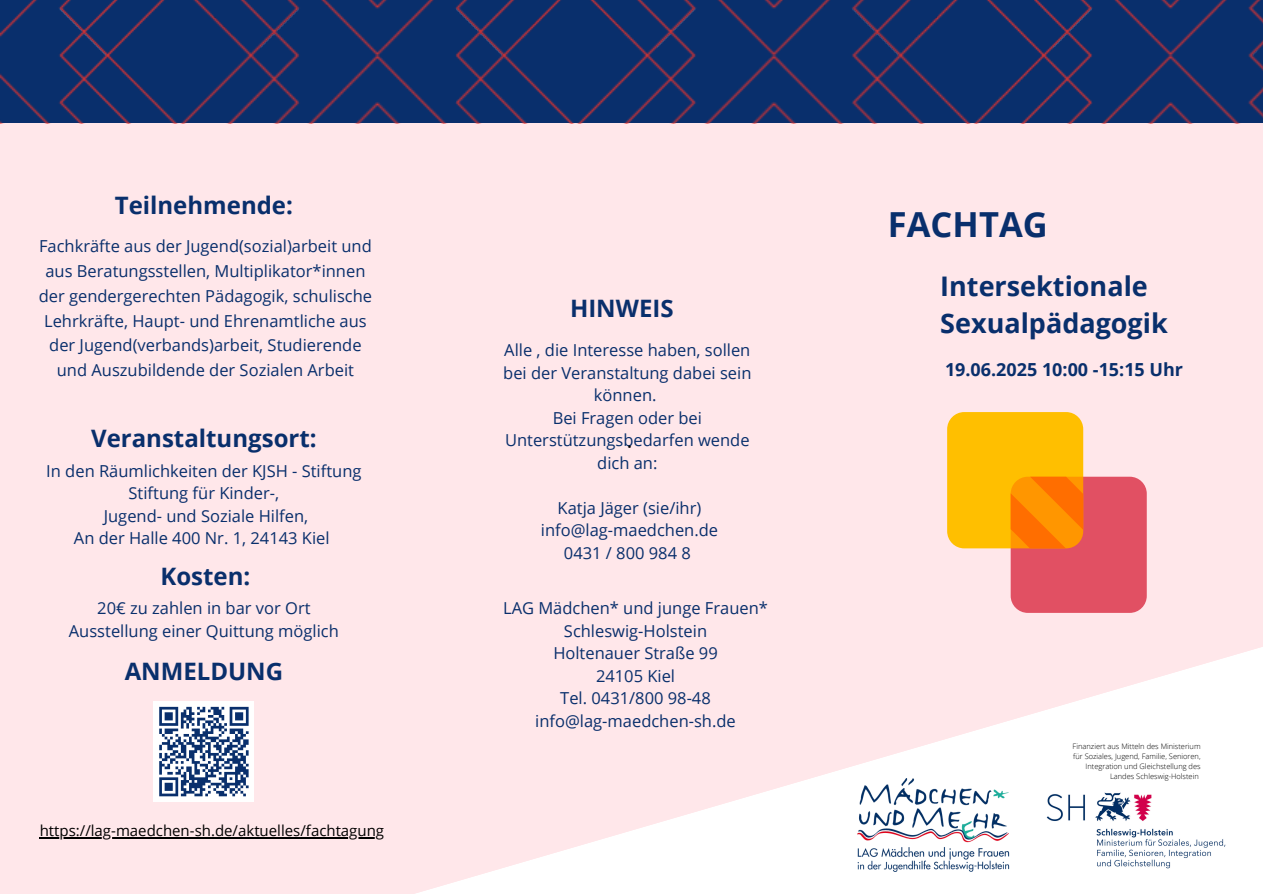
<style>
.page{position:relative;width:1263px;height:894px;background:#fff}
.page>*{position:absolute;margin:0;border:0;box-sizing:border-box;transform-origin:0 0}
.t1{font:700 34.5px "Open Sans";color:#092f6c}
.t2{font:700 27px/37.2px "Open Sans";color:#092f6c}
.t3{font:700 24px "Open Sans";color:#092f6c}
.t4{font:700 18px "Open Sans";color:#092f6c}
.t5{font:16.5px/24.8px "Open Sans";color:#092f6c;text-align:center}
.t6{font:15px "Open Sans";color:#000}
.t7{font:700 15px "Open Sans";color:#000}
.t8{font:300 7.5px/10.1px "Open Sans";color:#000;text-align:right}
</style>
<div class="page">
<div style="left:0;top:123px;width:1263px;height:770px;background:#ffe7ea"></div>
<svg style="left:419px;top:647px;width:844px;height:246px"></svg>
<img style="left:1034px;top:778px;width:202px;height:103px">
<svg style="left:947px;top:412px;width:200px;height:201px"></svg>
<img style="left:857px;top:778px;width:156px;height:93px">
<svg style="left:0;top:0;width:1263px;height:123px;fill:#092f6c"></svg>
<div style="left:154px;top:701px;width:100px;height:100px;background:#fff"></div>
<svg style="left:159px;top:706px;width:90px;height:91px"></svg>
<hr style="left:40px;top:836px;width:344px;height:1px;background:#000">
<p class="t3" style="left:115px;top:189px;width:180px">Teilnehmende:</p>
<p class="t5" style="left:39px;top:233px;width:335px">Fachkräfte aus der Jugend(sozial)arbeit und aus Beratungsstellen, Multiplikator*innen der gendergerechten Pädagogik, schulische Lehrkräfte, Haupt- und Ehrenamtliche aus der Jugend(verbands)arbeit, Studierende und Auszubildende der Sozialen Arbeit</p>
<p class="t3" style="left:91px;top:421px;width:227px">Veranstaltungsort:</p>
<p class="t5" style="left:46px;top:457px;width:317px">In den Räumlichkeiten der KJSH - Stiftung</p>
<p class="t5" style="left:129px;top:480px;width:152px">Stiftung für Kinder-,</p>
<p class="t5" style="left:104px;top:502px;width:206px">Jugend- und Soziale Hilfen,</p>
<h6 class="t5" style="left:74px;top:525px;width:257px">An der Halle 400 Nr. 1, 24143 Kiel</h6>
<p class="t3" style="left:160px;top:559px;width:91px">Kosten:</p>
<p class="t5" style="left:97px;top:595px;width:215px">20€ zu zahlen in bar vor Ort</p>
<p class="t5" style="left:69px;top:617px;width:272px">Ausstellung einer Quittung möglich</p>
<p class="t3" style="left:125px;top:654px;width:160px">ANMELDUNG</p>
<p class="t6" style="left:40px;top:819px;width:346px">https://lag-maedchen-sh.de/aktuelles/fachtagung</p>
<h4 class="t3" style="left:570px;top:291px;width:105px">HINWEIS</h4>
<p class="t5" style="left:503px;top:338px;width:250px;line-height:22.5px">Alle , die Interesse haben, sollen bei der Veranstaltung dabei sein können.</p>
<p class="t5" style="left:505px;top:406px;width:246px;line-height:22.5px">Bei Fragen oder bei<br>Unterstützungsbedarfen wende dich an:</p>
<p class="t5" style="left:558px;top:495px;width:145px">Katja Jäger (sie/ihr)</p>
<h4 class="t5" style="left:541px;top:517px;width:179px">info@lag-maedchen.de</h4>
<p class="t5" style="left:564px;top:540px;width:128px">0431 / 800 984 8</p>
<h3 class="t7" style="left:627px;top:436px;width:6px">·</h3>
<p class="t5" style="left:503px;top:596px;width:266px;line-height:22.5px">LAG Mädchen* und junge Frauen*<br>Schleswig-Holstein</p>
<h3 class="t5" style="left:553px;top:640px;width:166px">Holtenauer Straße 99</h3>
<p class="t5" style="left:596px;top:662px;width:81px">24105 Kiel</p>
<p class="t5" style="left:560px;top:685px;width:152px">Tel. 0431/800 98-48</p>
<h1 class="t5" style="left:535px;top:707px;width:202px">info@lag-maedchen-sh.de</h1>
<h5 class="t1" style="left:888px;top:200px;width:161px">FACHTAG</h5>
<h4 class="t2" style="left:940px;top:267px;width:229px">Intersektionale<br>Sexualpädagogik</h4>
<h2 class="t4" style="left:945px;top:357px;width:240px">19.06.2025 10:00 -15:15 Uhr</h2>
<p class="t8" style="left:1073px;top:741px;width:130px">Finanziert aus Mitteln des Ministerium für Soziales, Jugend, Familie, Senioren, Integration und Gleichstellung des Landes Schleswig-Holstein</p>
</div>
